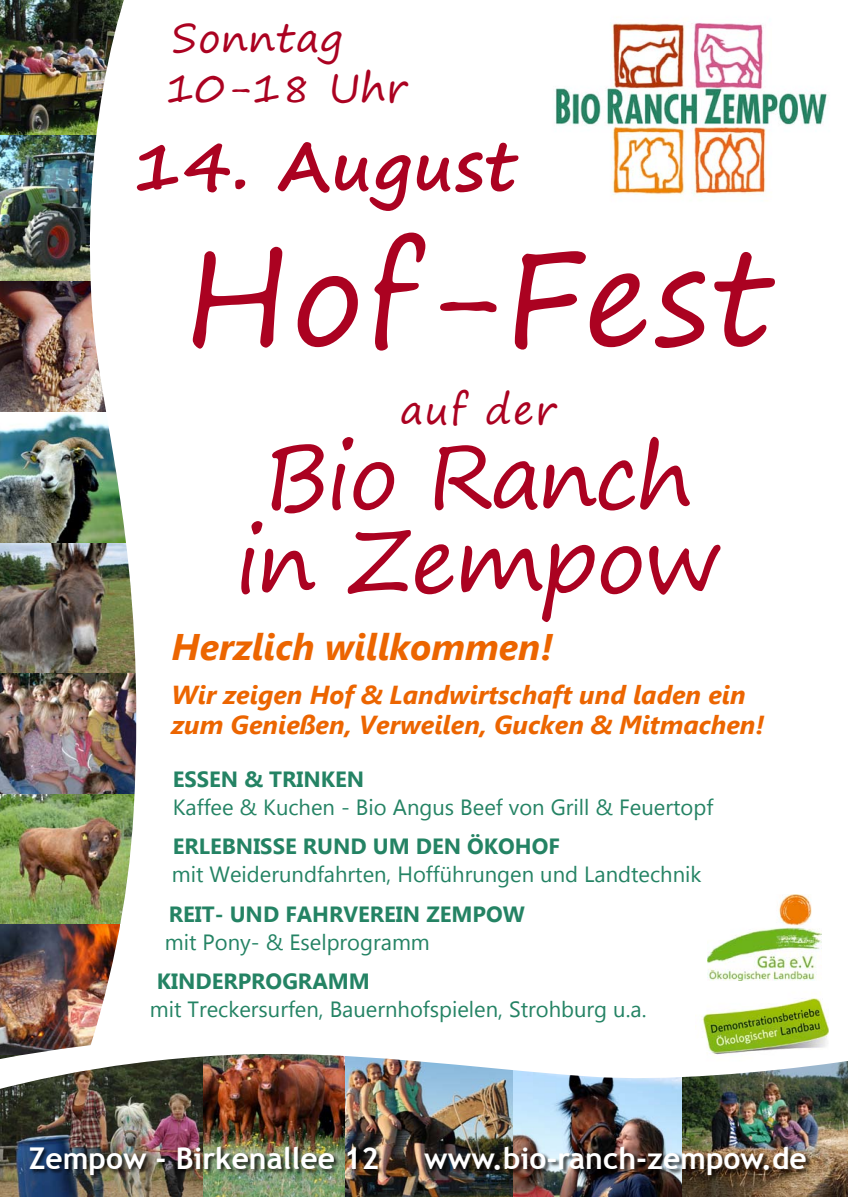
<style>
.page{position:relative;width:848px;height:1197px;background:#fff}
.page>*{position:absolute;margin:0;border:0;box-sizing:border-box;transform-origin:0 0}
.t1{font:130px "Segoe Print";letter-spacing:.02em;color:#ab0221}
.t2{font:88px/84px "Segoe Print";letter-spacing:-.03em;color:#ab0221;text-align:center}
.t3{font:700 67px "Segoe Print";letter-spacing:.02em;color:#ab0221}
.t4{font:40px/50px "Segoe Print";letter-spacing:.02em;color:#ab0221}
.t5{font:italic 700 37px "Segoe UI";color:#ec6500}
.t6{font:700 30px "Trebuchet MS";color:#fff}
.t7{font:italic 700 26px/30px "Segoe UI";color:#ec6500}
.t8{font:22px "Segoe UI";color:#248364}
.t9{font:700 22px "Segoe UI";color:#248364}
</style>
<div class="page">
<img style="left:512px;top:1180px;width:171px;height:16px">
<img style="left:305px;top:1180px;width:40px;height:16px">
<img style="left:345px;top:1180px;width:167px;height:16px">
<img style="left:553px;top:22px;width:275px;height:173px">
<img style="left:683px;top:1157px;width:165px;height:39px">
<img style="left:0;top:0;width:305px;height:1196px">
<svg style="left:114px;top:952px;width:38px;height:5px"></svg>
<svg style="left:138px;top:520px;width:44px;height:213px"></svg>
<img style="left:707px;top:894px;width:114px;height:63px">
<img style="left:0;top:1157px;width:203px;height:39px">
<img style="left:0;top:957px;width:848px;height:200px">
<img style="left:695px;top:981px;width:133px;height:81px">
<div style="left:29px;top:1145px;width:783px;height:35px;background:#000;opacity:.75"></div>
<h3 class="t4" style="left:165px;top:12px;width:243px">Sonntag<br>10-18 Uhr</h3>
<h3 class="t3" style="left:132px;top:105px;width:386px">14. August</h3>
<h1 class="t1" style="left:183px;top:181px;width:590px">Hof-Fest</h1>
<h3 class="t4" style="left:400px;top:384px;width:157px">auf der</h3>
<h2 class="t2" style="left:235px;top:433px;width:487px">Bio Ranch in Zempow</h2>
<h3 class="t5" style="left:171px;top:620px;width:383px">Herzlich willkommen!</h3>
<p class="t7" style="left:171px;top:678px;width:594px">Wir zeigen Hof &amp; Landwirtschaft und laden ein zum Genießen, Verweilen, Gucken &amp; Mitmachen!</p>
<p class="t9" style="left:173px;top:763px;width:193px">ESSEN &amp; TRINKEN</p>
<p class="t8" style="left:173px;top:791px;width:542px">Kaffee &amp; Kuchen - Bio Angus Beef von Grill &amp; Feuertopf</p>
<p class="t9" style="left:173px;top:830px;width:388px">ERLEBNISSE RUND UM DEN ÖKOHOF</p>
<p class="t8" style="left:172px;top:859px;width:531px">mit Weiderundfahrten, Hofführungen und Landtechnik</p>
<p class="t9" style="left:169px;top:898px;width:357px">REIT- UND FAHRVEREIN ZEMPOW</p>
<p class="t8" style="left:165px;top:926px;width:266px">mit Pony- &amp; Eselprogramm</p>
<p class="t9" style="left:157px;top:965px;width:215px">KINDERPROGRAMM</p>
<p class="t8" style="left:150px;top:993px;width:498px">mit Treckersurfen, Bauernhofspielen, Strohburg u.a.</p>
<h3 class="t6" style="left:29px;top:1138px;width:352px">Zempow - Birkenallee 12</h3>
<h3 class="t6" style="left:424px;top:1138px;width:384px">www.bio-ranch-zempow.de</h3>
</div>
